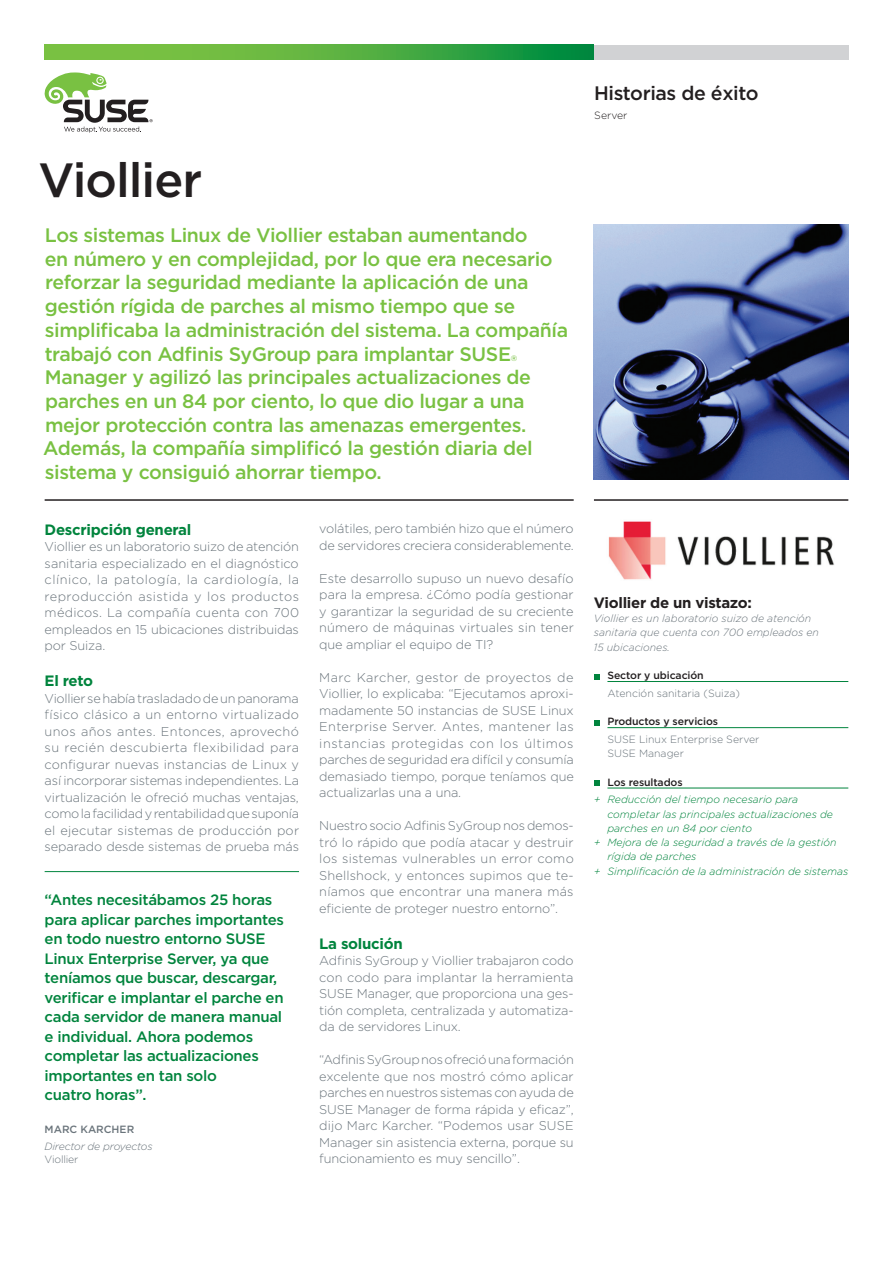
<style>
.page{position:relative;width:893px;height:1263px;background:#fff}
.page>*{position:absolute;margin:0;border:0;box-sizing:border-box;transform-origin:0 0}
.headline_32_33-black{font:500 48px "Gotham";letter-spacing:-.02em;color:#231f20}
.intro1_bold_13_16{font:500 19.5px/23.7px "Gotham";letter-spacing:-.02em;color:#79c142}
.name_-_collateral_pi{font:500 19.5px "Gotham";letter-spacing:-.02em;color:#231f20}
.subhead1_10_13{font:500 15px/19.5px "Gotham";letter-spacing:-.02em;color:#00843d}
.subhead_10_13-green{font:700 15px "Gotham";letter-spacing:-.02em;color:#00843d}
.subhead_10_13-black{font:700 15px "Gotham";letter-spacing:-.02em;color:#231f20}
.body1{font:300 12.75px/16.5px "Gotham";letter-spacing:-.01em;color:#6a747b;text-align:justify}
.caption_7_9_5_italic{font:italic 300 10.5px/14.2px "Gotham";color:#00843d}
.caption_7_9_5_italic-2{font:italic 300 10.5px/14.2px "Gotham";color:#6a747b}
.caption_7_9_5-grey{font:300 10.5px "Gotham";color:#6a747b}
.caption_7_9_5_rule_b{font:500 10.5px "Gotham";letter-spacing:-.01em;color:#231f20}
.subhead2_7_5_11{font:italic 300 10.5px "Gotham";letter-spacing:-.02em;color:#6a747b}
.quote_name_7_11-grey{font:500 10.5px "Gotham";color:#6a747b}
.subhead2_7_5_11-2{font:300 10.5px "Gotham";letter-spacing:-.02em;color:#6a747b}
.caption_7pt{font:300 10.5px "Gotham";color:#231f20}
.intro1_bold_13_16-2{font:500 7.8px "Gotham";color:#79c142}
</style>
<div class="page">
<hr style="left:45px;top:499px;width:529px;height:2px;background:#231f20">
<hr style="left:594px;top:499px;width:254px;height:2px;background:#231f20">
<img style="left:594px;top:225px;width:254px;height:254px">
<div style="left:594px;top:45px;width:254px;height:14px;background:#d1d2d4"></div>
<svg style="left:45px;top:45px;width:549px;height:14px;background:#50ae41"></svg>
<svg style="left:44px;top:72px;width:109px;height:61px"></svg>
<hr style="left:45px;top:871px;width:254px;height:1px;background:#00843d">
<img style="left:608px;top:521px;width:226px;height:59px">
<hr style="left:607px;top:681px;width:241px;height:1px;background:#00843d">
<hr style="left:607px;top:727px;width:241px;height:1px;background:#00843d">
<hr style="left:607px;top:788px;width:241px;height:1px;background:#00843d">
<svg style="left:594px;top:674px;width:5px;height:5px"></svg>
<svg style="left:594px;top:720px;width:5px;height:5px"></svg>
<svg style="left:594px;top:780px;width:5px;height:6px"></svg>
<p class="headline_32_33-black" style="left:39px;top:152px;width:165px">Viollier</p>
<p class="intro1_bold_13_16" style="left:45px;top:223px;width:525px">Los sistemas Linux de Viollier estaban aumentando<br>en número y en complejidad, por lo que era necesario reforzar la seguridad mediante la aplicación de una gestión rígida de parches al mismo tiempo que se simplificaba la administración del sistema. La compañía trabajó con Adfinis SyGroup para implantar SUSE</p>
<p class="intro1_bold_13_16-2" style="left:511px;top:354px;width:8px">®</p>
<p class="intro1_bold_13_16" style="left:43px;top:365px;width:491px">Manager y agilizó las principales actualizaciones de parches en un 84 por ciento, lo que dio lugar a una mejor protección contra las amenazas emergentes.<br>Además, la compañía simplificó la gestión diaria del sistema y consiguió ahorrar tiempo.</p>
<p class="subhead_10_13-green" style="left:45px;top:521px;width:148px">Descripción general</p>
<p class="body1" style="left:45px;top:538px;width:256px">Viollier es un laboratorio suizo de atención sanitaria especializado en el diagnóstico clínico, la patología, la cardiología, la reproducción asistida y los productos médicos. La compañía cuenta con 700 empleados en 15 ubicaciones distribuidas por Suiza.</p>
<p class="subhead_10_13-green" style="left:45px;top:672px;width:50px">El reto</p>
<p class="body1" style="left:45px;top:690px;width:256px">Viollier se había trasladado de un panorama físico clásico a un entorno virtualizado unos años antes. Entonces, aprovechó su recién descubierta flexibilidad para configurar nuevas instancias de Linux y así incorporar sistemas independientes. La virtualización le ofreció muchas ventajas, como la facilidad y rentabilidad que suponía el ejecutar sistemas de producción por separado desde sistemas de prueba más</p>
<p class="subhead1_10_13" style="left:45px;top:890px;width:241px">“Antes necesitábamos 25 horas para aplicar parches importantes en todo nuestro entorno SUSE<br>Linux Enterprise Server, ya que teníamos que buscar, descargar, verificar e implantar el parche en cada servidor de manera manual e individual. Ahora podemos completar las actualizaciones importantes en tan solo<br>cuatro horas”.</p>
<p class="quote_name_7_11-grey" style="left:45px;top:1123px;width:91px">MARC KARCHER</p>
<p class="subhead2_7_5_11" style="left:45px;top:1140px;width:109px">Director de proyectos</p>
<p class="subhead2_7_5_11-2" style="left:45px;top:1153px;width:35px">Viollier</p>
<p class="body1" style="left:319px;top:520px;width:256px">volátiles, pero también hizo que el número de servidores creciera considerablemente.</p>
<p class="body1" style="left:319px;top:570px;width:256px">Este desarrollo supuso un nuevo desafío para la empresa. ¿Cómo podía gestionar y garantizar la seguridad de su creciente número de máquinas virtuales sin tener que ampliar el equipo de TI?</p>
<p class="body1" style="left:319px;top:669px;width:256px">Marc Karcher, gestor de proyectos de Viollier, lo explicaba: “Ejecutamos aproxi&shy;madamente 50 instancias de SUSE Linux Enterprise Server. Antes, mantener las instancias protegidas con los últimos parches de seguridad era difícil y consumía demasiado tiempo, porque teníamos que actualizarlas una a una.</p>
<p class="body1" style="left:319px;top:817px;width:256px;text-align:left">Nuestro socio Adfinis SyGroup nos demos&shy;tró lo rápido que podía atacar y destruir los sistemas vulnerables un error como Shellshock, y entonces supimos que te&shy;níamos que encontrar una manera más eficiente de proteger nuestro entorno”.</p>
<p class="subhead_10_13-green" style="left:319px;top:935px;width:85px">La solución</p>
<p class="body1" style="left:319px;top:952px;width:256px;text-align:left">Adfinis SyGroup y Viollier trabajaron codo con codo para implantar la herramienta SUSE Manager, que proporciona una ges&shy;tión completa, centralizada y automatiza-- da de servidores Linux.</p>
<p class="body1" style="left:319px;top:1051px;width:256px">“Adfinis SyGroup nos ofreció una formación excelente que nos mostró cómo aplicar parches en nuestros sistemas con ayuda de SUSE Manager de forma rápida y eficaz”, dijo Marc Karcher. “Podemos usar SUSE Manager sin asistencia externa, porque su funcionamiento es muy sencillo”.</p>
<p class="name_-_collateral_pi" style="left:594px;top:82px;width:166px">Historias de éxito</p>
<p class="caption_7pt" style="left:594px;top:110px;width:35px">Server</p>
<p class="subhead_10_13-black" style="left:594px;top:594px;width:160px">Viollier de un vistazo:</p>
<p class="caption_7_9_5_italic-2" style="left:594px;top:611px;width:227px">Viollier es un laboratorio suizo de atención sanitaria que cuenta con 700 empleados en<br>15 ubicaciones.</p>
<p class="caption_7_9_5_rule_b" style="left:607px;top:669px;width:98px">Sector y ubicación</p>
<p class="caption_7_9_5-grey" style="left:607px;top:687px;width:134px">Atención sanitaria (Suiza)</p>
<p class="caption_7_9_5_rule_b" style="left:607px;top:716px;width:112px">Productos y servicios</p>
<p class="caption_7_9_5-grey" style="left:607px;top:733px;width:153px">SUSE Linux Enterprise Server</p>
<p class="caption_7_9_5-grey" style="left:607px;top:748px;width:78px">SUSE Manager</p>
<p class="caption_7_9_5_rule_b" style="left:607px;top:776px;width:77px">Los resultados</p>
<p class="caption_7_9_5_italic" style="left:607px;top:792px;width:227px;text-indent:-14px">+ Reducción del tiempo necesario para completar las principales actualizaciones de parches en un 84 por ciento</p>
<p class="caption_7_9_5_italic" style="left:607px;top:835px;width:230px;text-indent:-14px">+ Mejora de la seguridad a través de la gestión rígida de parches</p>
<p class="caption_7_9_5_italic" style="left:594px;top:864px;width:256px">+ Simplificación de la administración de sistemas</p>
</div>
